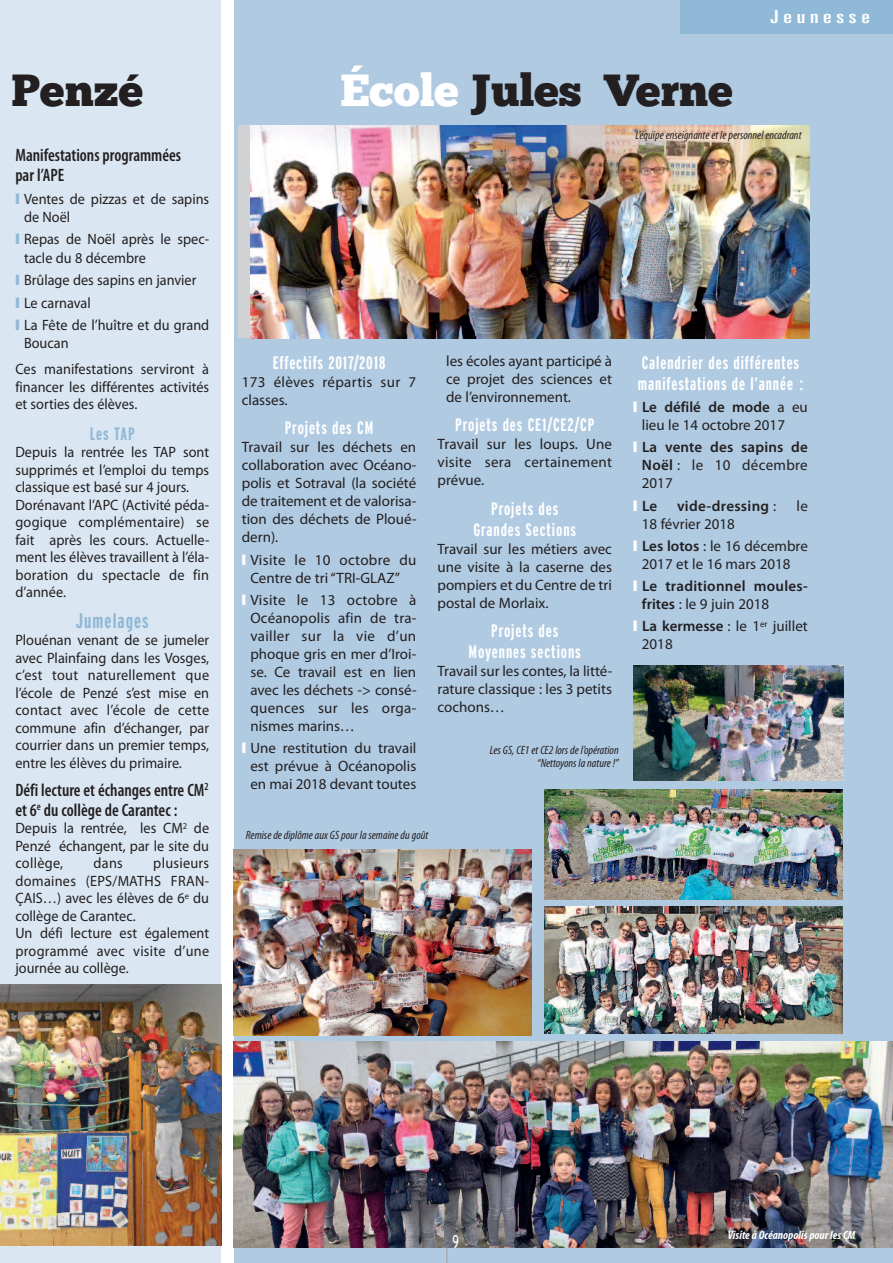
<style>
.page{position:relative;width:893px;height:1263px;background:#fff}
.page>*{position:absolute;margin:0;border:0;box-sizing:border-box;transform-origin:0 0}
.t1{font:45px "Chunk Five Ex";color:#231f20}
.t2{font:700 extra-condensed 21px "Interstate";letter-spacing:.05em;color:#90b8d7}
.t3{font:700 extra-condensed 18px/21px "Interstate";letter-spacing:.05em;color:#fff;text-align:center}
.t4{font:600 condensed 18px/19.8px "Myriad Pro";color:#231f20;scale:.95 1}
.t5{font:extra-condensed 18px "Zurich BT";letter-spacing:.15em;color:#fff;scale:1.5 1}
.t6{font:700 extra-condensed 18px "Interstate";letter-spacing:.045em;color:#90b8d7}
.t7{font:18px "Trebuchet MS";color:#fff;scale:.7 1}
.t8{font:15px/17.5px "Myriad Pro";color:#231f20;scale:.95 1}
.t9{font:15px/18px "Myriad Pro";color:#231f20;text-align:justify}
.t10{font:600 15px/18px "Myriad Pro";letter-spacing:.02em;color:#231f20;text-align:justify}
.t11{font:15px/18px "Myriad Pro";letter-spacing:.02em;color:#231f20}
.t12{font:italic condensed 12px/12.9px "Myriad Pro";color:#231f20;text-align:right}
.t13{font:italic 700 condensed 12px "Myriad Pro";color:#fff}
.s1{color:#90b8d7}
.s2{color:#fff}
.s3{font-weight:600}
.s4{font-weight:400}
</style>
<div class="page">
<div style="left:234px;top:0;width:659px;height:1263px;background:#b0cae2"></div>
<div style="left:0;top:0;width:221px;height:1263px;background:#dae7f2"></div>
<div style="left:680px;top:0;width:213px;height:34px;background:#90b8d7"></div>
<hr style="left:446px;top:1225px;width:1px;height:38px;background:#a79b96">
<img style="left:0;top:984px;width:221px;height:262px">
<div style="left:238px;top:126px;width:571px;height:212px;background:#d1d2d4"></div>
<img style="left:250px;top:126px;width:559px;height:212px">
<img style="left:544px;top:789px;width:298px;height:110px">
<img style="left:544px;top:906px;width:298px;height:128px">
<img style="left:633px;top:665px;width:211px;height:115px">
<img style="left:234px;top:1042px;width:659px;height:205px">
<img style="left:234px;top:850px;width:297px;height:185px">
<h1 class="t1" style="left:12px;top:56px;width:133px">Penzé</h1>
<p class="t4" style="left:15px;top:147px;width:176px">Manifestations programmées par l’APE</p>
<p class="t8" style="left:24px;top:191px;width:196px;line-height:18.3px;text-indent:-9px"><span class="s1">❙</span> Ventes de pizzas et de sapins de Noël</p>
<p class="t8" style="left:24px;top:231px;width:197px;line-height:18.3px;text-indent:-9px"><span class="s1">❙</span> Repas de Noël après le spec&shy;tacle du 8 décembre</p>
<p class="t8" style="left:15px;top:270px;width:206px;line-height:22.5px"><span class="s1">❙</span> Brûlage des sapins en janvier<br><span class="s1">❙</span> Le carnaval<br><span class="s1">❙</span> La Fête de l’huître et du grand</p>
<p class="t8" style="left:15px;top:332px;width:205px;line-height:26px;text-indent:9px">Boucan<br>Ces manifestations serviront à</p>
<p class="t8" style="left:15px;top:379px;width:205px">financer les différentes activités et sorties des élèves.</p>
<p class="t6" style="left:90px;top:423px;width:46px">Les TAP</p>
<p class="t8" style="left:15px;top:445px;width:206px">Depuis la rentrée les TAP sont supprimés et l’emploi du temps classique est basé sur 4 jours.<br>Dorénavant l’APC (Activité péda&shy;gogique complémentaire) se fait après les cours. Actuelle&shy;ment les élèves travaillent à l’éla&shy;boration du spectacle de fin d’année.</p>
<h2 class="t2" style="left:76px;top:608px;width:75px">Jumelages</h2>
<p class="t8" style="left:15px;top:632px;width:205px;text-align:justify">Plouénan venant de se jumeler avec Plainfaing dans les Vosges, c’est tout naturellement que l’école de Penzé s’est mise en contact avec l’école de cette commune afin d’échanger, par courrier dans un premier temps, entre les élèves du primaire.</p>
<p class="t4" style="left:15px;top:781px;width:205px">Défi lecture et échanges entre CM<sup>2 </sup>et 6<sup>e</sup> du collège de Carantec :</p>
<p class="t8" style="left:15px;top:820px;width:205px;text-align:justify">Depuis la rentrée, les CM<sup>2</sup> de Penzé échangent, par le site du collège,</p>
<p class="t8" style="left:15px;top:855px;width:205px;text-indent:138px">plusieurs domaines (EPS/MATHS FRAN-<br>ÇAIS…) avec les élèves de 6<sup>e</sup> du collège de Carantec.<br>Un défi lecture est également programmé avec visite d’une journée au collège.</p>
<p class="t8" style="left:94px;top:855px;width:32px">dans</p>
<h1 class="t1" style="left:341px;top:56px;width:394px"><span class="s2">École</span> Jules Verne</h1>
<p class="t5" style="left:770px;top:10px;width:68px">Jeunesse</p>
<p class="t12" style="left:635px;top:130px;width:168px">L’équipe enseignante et le personnel encadrant</p>
<p class="t3" style="left:273px;top:352px;width:114px">Effectifs 2017/2018</p>
<p class="t11" style="left:242px;top:374px;width:176px">173 élèves répartis sur 7 classes.</p>
<p class="t3" style="left:285px;top:418px;width:90px">Projets des CM</p>
<p class="t9" style="left:242px;top:440px;width:176px">Travail sur les déchets en collaboration avec Océano&shy;polis et Sotraval (la société de traitement et de valorisa&shy;tion des déchets de Ploué&shy;dern).</p>
<p class="t9" style="left:242px;top:552px;width:176px;text-align:center"><span class="s2">❙</span> Visite le 10 octobre du<br>Centre de tri“TRI-GLAZ”</p>
<p class="t9" style="left:250px;top:592px;width:168px;text-indent:-9px"><span class="s2">❙</span> Visite le 13 octobre à Océanopolis afin de tra&shy;vailler sur la vie d’un phoque gris en mer d’Iroi&shy;se. Ce travail est en lien avec les déchets -&gt; consé&shy;quences sur les orga&shy;nismes marins…</p>
<p class="t9" style="left:242px;top:740px;width:176px;text-align:center"><span class="s2">❙</span> Une restitution du travail est prévue à Océanopolis en mai 2018 devant toutes</p>
<p class="t9" style="left:446px;top:353px;width:167px">les écoles ayant participé à ce projet des sciences et de l’environnement.</p>
<p class="t3" style="left:455px;top:415px;width:140px">Projets des CE1/CE2/CP</p>
<p class="t9" style="left:438px;top:436px;width:176px">Travail sur les loups. Une visite sera certainement prévue.</p>
<p class="t3" style="left:473px;top:498px;width:104px">Projets des<br>Grandes Sections</p>
<p class="t9" style="left:438px;top:541px;width:176px">Travail sur les métiers avec une visite à la caserne des pompiers et du Centre de tri postal de Morlaix.</p>
<p class="t3" style="left:469px;top:621px;width:114px">Projets des<br>Moyennes sections</p>
<p class="t9" style="left:438px;top:663px;width:176px">Travail sur les contes, la litté&shy;rature classique : les 3 petits cochons…</p>
<p class="t12" style="left:490px;top:745px;width:130px">Les GS, CE1 et CE2 lors de l’opération “Nettoyons la nature !”</p>
<p class="t3" style="left:638px;top:352px;width:167px;text-align:left">Calendrier des différentes manifestations de l’année :</p>
<p class="t9" style="left:642px;top:399px;width:167px;text-indent:-9px"><span class="s2">❙</span> <span class="s3">Le défilé de mode</span> a eu lieu le 14 octobre 2017</p>
<p class="t10" style="left:642px;top:440px;width:167px;text-indent:-9px"><span class="s2">❙</span> La vente des sapins de Noël <span class="s4">: le 10 décembre 2017</span></p>
<p class="t10" style="left:633px;top:498px;width:26px"><span class="s2">❙</span> Le</p>
<p class="t10" style="left:677px;top:498px;width:101px">vide-dressing <span class="s4">:</span></p>
<p class="t9" style="left:796px;top:498px;width:13px">le</p>
<p class="t9" style="left:633px;top:514px;width:176px;line-height:22.2px;text-indent:9px">18 février 2018<br><span class="s2">❙</span> <span class="s3">Les lotos</span> : le 16 décembre</p>
<p class="t10" style="left:633px;top:554px;width:176px;line-height:22.2px;text-align:center"><span class="s4">2017 et le 16 mars 2018<br></span><span class="s2">❙</span> Le traditionnel moules-</p>
<p class="t9" style="left:633px;top:594px;width:176px;line-height:22.2px;text-indent:9px"><span class="s3">frites</span> : le 9 juin 2018<br><span class="s2">❙</span> <span class="s3">La kermesse</span> : le 1<sup>er</sup> juillet</p>
<p class="t9" style="left:642px;top:637px;width:32px">2018</p>
<p class="t12" style="left:246px;top:829px;width:184px">Remise de diplôme aux GS pour la semaine du goût</p>
<p class="t7" style="left:453px;top:1231px;width:11px">9</p>
<p class="t13" style="left:728px;top:1230px;width:129px">Visite à Océanopolis pour les CM</p>
</div>
